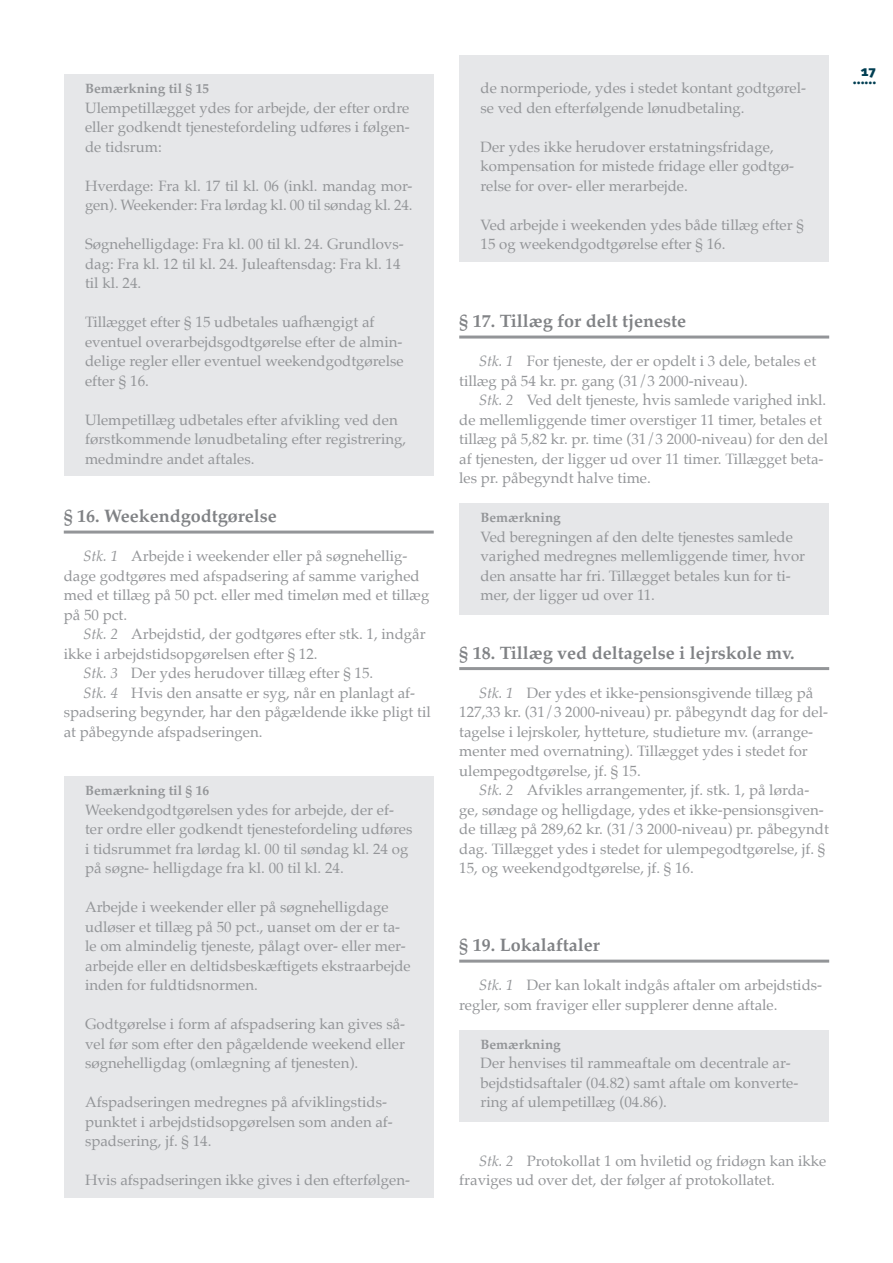
<style>
.page{position:relative;width:893px;height:1263px;background:#fff}
.page>*{position:absolute;margin:0;border:0;box-sizing:border-box;transform-origin:0 0}
._012_KL_LC_Stor_ml{font:700 18px "Palatino";color:#808285}
._009_Brødtxt___UDEN{font:15px/19.5px "Palatino";color:#939598}
._010_LC_KL_-_STK_Brø{font:15px/19.5px "Palatino";color:#939598}
._009_Brødtxt___1_lin{font:15px/19.5px "Palatino";color:#939598}
._010_LC_KL_BEMÆRKNIN{font:700 13.5px "Palatino";color:#939598}
.t1{font:800 13.5px "Fira Sans";color:#003e52}
.s1{font-style:italic}
</style>
<div class="page">
<div style="left:64px;top:75px;width:370px;height:89px;background:#e6e7e9"></div>
<div style="left:64px;top:153px;width:370px;height:70px;background:#e6e7e9"></div>
<div style="left:64px;top:211px;width:370px;height:90px;background:#e6e7e9"></div>
<div style="left:64px;top:289px;width:370px;height:109px;background:#e6e7e9"></div>
<div style="left:64px;top:387px;width:370px;height:89px;background:#e6e7e9"></div>
<hr style="left:64px;top:531px;width:370px;height:3px;background:#939598">
<div style="left:64px;top:777px;width:370px;height:109px;background:#e6e7e9"></div>
<div style="left:64px;top:874px;width:370px;height:129px;background:#e6e7e9"></div>
<div style="left:64px;top:991px;width:370px;height:90px;background:#e6e7e9"></div>
<div style="left:64px;top:1069px;width:370px;height:90px;background:#e6e7e9"></div>
<div style="left:64px;top:1147px;width:370px;height:51px;background:#e6e7e9"></div>
<div style="left:459px;top:55px;width:370px;height:70px;background:#e6e7e9"></div>
<div style="left:459px;top:114px;width:370px;height:89px;background:#e6e7e9"></div>
<div style="left:459px;top:192px;width:370px;height:70px;background:#e6e7e9"></div>
<hr style="left:459px;top:336px;width:370px;height:3px;background:#939598">
<div style="left:459px;top:504px;width:370px;height:111px;background:#e6e7e9"></div>
<hr style="left:459px;top:667px;width:370px;height:3px;background:#939598">
<hr style="left:459px;top:960px;width:370px;height:3px;background:#939598">
<div style="left:459px;top:1030px;width:370px;height:92px;background:#e6e7e9"></div>
<p class="_010_LC_KL_BEMÆRKNIN" style="left:85px;top:77px;width:126px">Bemærkning til § 15</p>
<p class="_009_Brødtxt___UDEN" style="left:85px;top:98px;width:326px;text-align:justify">Ulempetillægget ydes for arbejde, der efter ordre eller godkendt tjenestefordeling udføres i følgen&shy;de tidsrum:</p>
<p class="_009_Brødtxt___UDEN" style="left:85px;top:176px;width:329px">Hverdage: Fra kl. 17 til kl. 06 (inkl. mandag mor&shy;gen). Weekender: Fra lørdag kl. 00 til søndag kl. 24.</p>
<p class="_009_Brødtxt___UDEN" style="left:85px;top:234px;width:320px">Søgnehelligdage: Fra kl. 00 til kl. 24. Grundlovs&shy;dag: Fra kl. 12 til kl. 24. Juleaftensdag: Fra kl. 14 til kl. 24.</p>
<p class="_009_Brødtxt___UDEN" style="left:85px;top:312px;width:320px">Tillægget efter § 15 udbetales uafhængigt af eventuel overarbejdsgodtgørelse efter de almin&shy;delige regler eller eventuel weekendgodtgørelse efter § 16.</p>
<p class="_009_Brødtxt___UDEN" style="left:85px;top:410px;width:323px">Ulempetillæg udbetales efter afvikling ved den førstkommende lønudbetaling efter registrering, medmindre andet aftales.</p>
<p class="_012_KL_LC_Stor_ml" style="left:64px;top:501px;width:215px">§ 16. Weekendgodtgørelse</p>
<p class="_010_LC_KL_-_STK_Brø" style="left:64px;top:546px;width:367px;text-indent:19px"><span class="s1">Stk. 1</span> Arbejde i weekender eller på søgnehellig&shy;dage godtgøres med afspadsering af samme varighed med et tillæg på 50 pct. eller med timeløn med et tillæg på 50 pct.</p>
<p class="_010_LC_KL_-_STK_Brø" style="left:64px;top:624px;width:363px;text-indent:19px"><span class="s1">Stk. 2</span> Arbejdstid, der godtgøres efter stk. 1, indgår ikke i arbejdstidsopgørelsen efter § 12.</p>
<p class="_010_LC_KL_-_STK_Brø" style="left:83px;top:663px;width:290px"><span class="s1">Stk. 3</span> Der ydes herudover tillæg efter § 15.</p>
<p class="_010_LC_KL_-_STK_Brø" style="left:64px;top:683px;width:369px;text-indent:19px"><span class="s1">Stk. 4</span> Hvis den ansatte er syg, når en planlagt af&shy;spadsering begynder, har den pågældende ikke pligt til at påbegynde afspadseringen.</p>
<p class="_010_LC_KL_BEMÆRKNIN" style="left:85px;top:779px;width:126px">Bemærkning til § 16</p>
<p class="_009_Brødtxt___UDEN" style="left:85px;top:800px;width:329px">Weekendgodtgørelsen ydes for arbejde, der ef&shy;ter ordre eller godkendt tjenestefordeling udføres i tidsrummet fra lørdag kl. 00 til søndag kl. 24 og på søgne- helligdage fra kl. 00 til kl. 24.</p>
<p class="_009_Brødtxt___UDEN" style="left:85px;top:897px;width:327px">Arbejde i weekender eller på søgnehelligdage udløser et tillæg på 50 pct., uanset om der er ta&shy;le om almindelig tjeneste, pålagt over- eller mer&shy;arbejde eller en deltidsbeskæftigets ekstraarbejde inden for fuldtidsnormen.</p>
<p class="_009_Brødtxt___UDEN" style="left:85px;top:1014px;width:322px;text-align:justify">Godtgørelse i form af afspadsering kan gives så&shy;vel før som efter den pågældende weekend eller søgnehelligdag (omlægning af tjenesten).</p>
<p class="_009_Brødtxt___UDEN" style="left:85px;top:1092px;width:309px">Afspadseringen medregnes på afviklingstids&shy;punktet i arbejdstidsopgørelsen som anden af&shy;spadsering, jf. § 14.</p>
<p class="_009_Brødtxt___UDEN" style="left:85px;top:1170px;width:327px">Hvis afspadseringen ikke gives i den efterfølgen-</p>
<p class="_009_Brødtxt___UDEN" style="left:480px;top:78px;width:327px">de normperiode, ydes i stedet kontant godtgørel&shy;se ved den efterfølgende lønudbetaling.</p>
<p class="_009_Brødtxt___UDEN" style="left:480px;top:137px;width:315px">Der ydes ikke herudover erstatningsfridage, kompensation for mistede fridage eller godtgø&shy;relse for over- eller merarbejde.</p>
<p class="_009_Brødtxt___UDEN" style="left:480px;top:215px;width:325px">Ved arbejde i weekenden ydes både tillæg efter §<br>15 og weekendgodtgørelse efter § 16.</p>
<p class="_012_KL_LC_Stor_ml" style="left:459px;top:306px;width:228px">§ 17. Tillæg for delt tjeneste</p>
<p class="_010_LC_KL_-_STK_Brø" style="left:459px;top:351px;width:358px;text-indent:19px"><span class="s1">Stk. 1</span> For tjeneste, der er opdelt i 3 dele, betales et tillæg på 54 kr. pr. gang (31/3 2000-niveau).</p>
<p class="_010_LC_KL_-_STK_Brø" style="left:459px;top:390px;width:370px;text-indent:19px"><span class="s1">Stk. 2</span> Ved delt tjeneste, hvis samlede varighed inkl. de mellemliggende timer overstiger 11 timer, betales et tillæg på 5,82 kr. pr. time (31/3 2000-niveau) for den del af tjenesten, der ligger ud over 11 timer. Tillægget beta&shy;les pr. påbegyndt halve time.</p>
<p class="_010_LC_KL_BEMÆRKNIN" style="left:480px;top:506px;width:82px">Bemærkning</p>
<p class="_009_Brødtxt___1_lin" style="left:480px;top:527px;width:326px">Ved beregningen af den delte tjenestes samlede varighed medregnes mellemliggende timer, hvor den ansatte har fri. Tillægget betales kun for ti&shy;mer, der ligger ud over 11.</p>
<p class="_012_KL_LC_Stor_ml" style="left:459px;top:637px;width:337px">§ 18. Tillæg ved deltagelse i lejrskole mv.</p>
<p class="_010_LC_KL_-_STK_Brø" style="left:459px;top:683px;width:370px;text-indent:19px"><span class="s1">Stk. 1</span> Der ydes et ikke-pensionsgivende tillæg på 127,33 kr. (31/3 2000-niveau) pr. påbegyndt dag for del&shy;tagelse i lejrskoler, hytteture, studieture mv. (arrange&shy;menter med overnatning). Tillægget ydes i stedet for ulempegodtgørelse, jf. § 15.</p>
<p class="_010_LC_KL_-_STK_Brø" style="left:459px;top:780px;width:371px;text-indent:19px"><span class="s1">Stk. 2</span> Afvikles arrangementer, jf. stk. 1, på lørda&shy;ge, søndage og helligdage, ydes et ikke-pensionsgiven&shy;de tillæg på 289,62 kr. (31/3 2000-niveau) pr. påbegyndt dag. Tillægget ydes i stedet for ulempegodtgørelse, jf. § 15, og weekendgodtgørelse, jf. § 16.</p>
<p class="_012_KL_LC_Stor_ml" style="left:459px;top:930px;width:142px">§ 19. Lokalaftaler</p>
<p class="_010_LC_KL_-_STK_Brø" style="left:459px;top:975px;width:364px;text-indent:19px"><span class="s1">Stk. 1</span> Der kan lokalt indgås aftaler om arbejdstids&shy;regler, som fraviger eller supplerer denne aftale.</p>
<p class="_010_LC_KL_BEMÆRKNIN" style="left:480px;top:1032px;width:82px">Bemærkning</p>
<p class="_009_Brødtxt___1_lin" style="left:480px;top:1053px;width:319px">Der henvises til rammeaftale om decentrale ar&shy;bejdstidsaftaler (04.82) samt aftale om konverte&shy;ring af ulempetillæg (04.86).</p>
<p class="_010_LC_KL_-_STK_Brø" style="left:459px;top:1151px;width:369px;text-indent:19px"><span class="s1">Stk. 2</span> Protokollat 1 om hviletid og fridøgn kan ikke fraviges ud over det, der følger af protokollatet.</p>
<p class="t1" style="left:861px;top:60px;width:17px">17</p>
<p class="t1" style="left:853px;top:67px;width:24px">......</p>
</div>
